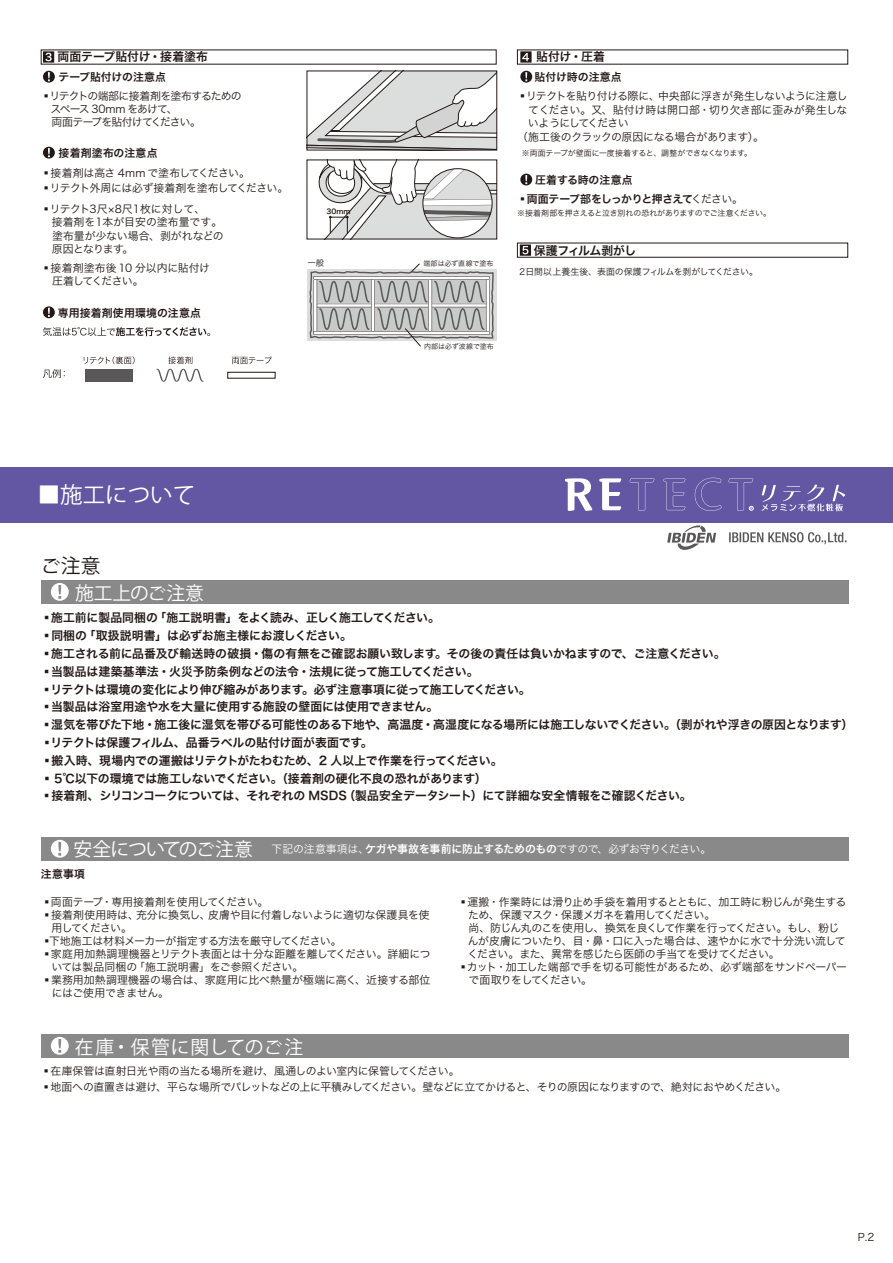
<style>
.page{position:relative;width:893px;height:1263px;background:#fff}
.page>*{position:absolute;margin:0;border:0;box-sizing:border-box;transform-origin:0 0}
.t1{font:22.5px "Koz Go Pr 6 N";color:#fff}
.t2{font:19.8px "Koz Go Pr 6 N";color:#221815}
.t3{font:18.75px "Koz Go Pr 6 N";letter-spacing:.045em;color:#fff}
.t4{font:18.75px "Koz Go Pr 6 N";letter-spacing:.005em;color:#fff}
.t5{font:11.85px "Hira Kaku Pro N W6";letter-spacing:-.015em;color:#221815}
.t6{font:10.8px/13px "Hira Kaku Pro N W3";letter-spacing:-.035em;color:#221815}
.t7{font:10.8px/13.5px "Hira Kaku Pro N W3";color:#221815}
.t8{font:10.8px/13px "Hira Kaku Pro N W3";letter-spacing:-.015em;color:#221815}
.t9{font:10.8px "Hira Kaku Pro N W6";letter-spacing:.005em;color:#221815}
.t10{font:10.8px "Hira Kaku Pro N W3";letter-spacing:-.025em;color:#fff}
.t11{font:10.8px/13px "Hira Kaku Pro N W3";letter-spacing:-.07em;color:#221815}
.t12{font:10.8px "Hira Kaku Pro N W6";letter-spacing:-.045em;color:#221815}
.t13{font:10.5px "Hira Kaku Pro N W3";color:#221815}
.t14{font:8.85px "Hira Kaku Pro N W3";letter-spacing:-.02em;color:#221815}
.t15{font:8.4px "Hira Kaku Pro N W3";color:#221815}
.t16{font:7.95px "Hira Kaku Pro N W3";letter-spacing:-.025em;color:#221815}
.t17{font:7.05px "Hira Kaku Pro N W3";color:#221815}
.t18{font:7.05px "Hira Kaku Pro N W6";color:#221815}
.s1{font-family:"Hira Kaku Pro N W3"}
.s2{font-family:"Koz Go Pr 6 N";font-size:18.75px}
.s3{font-family:"Hira Kaku Pro N W6"}
</style>
<div class="page">
<div style="left:41px;top:1034px;width:808px;height:24px;background:#898989"></div>
<svg style="left:43px;top:51px;width:11px;height:12px"></svg>
<svg style="left:309px;top:73px;width:186px;height:75px"></svg>
<div style="left:307px;top:71px;width:190px;height:79px;border:1px solid #221815"></div>
<div style="left:307px;top:269px;width:190px;height:72px;background:#dcdddd"></div>
<svg style="left:310px;top:263px;width:184px;height:84px"></svg>
<svg style="left:307px;top:160px;width:190px;height:79px"></svg>
<div style="left:423px;top:168px;width:69px;height:70px;border:1px solid #221815;border-radius:50%"></div>
<div style="left:41px;top:837px;width:808px;height:24px;background:#898989"></div>
<svg style="left:51px;top:840px;width:18px;height:18px"></svg>
<div style="left:41px;top:580px;width:808px;height:24px;background:#898989"></div>
<svg style="left:51px;top:583px;width:18px;height:18px"></svg>
<svg style="left:51px;top:1037px;width:18px;height:18px"></svg>
<svg style="left:43px;top:71px;width:12px;height:12px"></svg>
<svg style="left:43px;top:147px;width:12px;height:12px"></svg>
<svg style="left:43px;top:327px;width:167px;height:9px"></svg>
<svg style="left:84px;top:356px;width:51px;height:8px"></svg>
<svg style="left:232px;top:357px;width:40px;height:7px"></svg>
<svg style="left:43px;top:369px;width:22px;height:9px"></svg>
<div style="left:85px;top:369px;width:47px;height:12px;background:#595757"></div>
<div style="left:227px;top:372px;width:48px;height:7px;border:1px solid #221815"></div>
<svg style="left:156px;top:356px;width:48px;height:26px"></svg>
<svg style="left:43px;top:306px;width:12px;height:12px"></svg>
<svg style="left:520px;top:51px;width:12px;height:12px"></svg>
<svg style="left:520px;top:71px;width:12px;height:12px"></svg>
<svg style="left:520px;top:244px;width:11px;height:12px"></svg>
<svg style="left:520px;top:174px;width:12px;height:11px"></svg>
<div style="left:0;top:467px;width:893px;height:55px;background:#6356a3"></div>
<svg style="left:565px;top:478px;width:56px;height:33px"></svg>
<svg style="left:629px;top:478px;width:124px;height:33px"></svg>
<svg style="left:761px;top:484px;width:84px;height:27px"></svg>
<svg style="left:729px;top:532px;width:117px;height:12px"></svg>
<svg style="left:667px;top:525px;width:49px;height:25px"></svg>
<p class="t5" style="left:58px;top:46px;width:152px">両面テープ貼付け・接着塗布</p>
<p class="t9" style="left:59px;top:67px;width:109px">テープ貼付けの注意点</p>
<p class="t11" style="left:41px;top:89px;width:202px">▪リテクトの端部に接着剤を塗布するための　スペース 30mm をあけて、<br>　両面テープを貼付けてください。</p>
<p class="t9" style="left:59px;top:143px;width:101px">接着剤塗布の注意点</p>
<p class="t8" style="left:41px;top:165px;width:210px">▪接着剤は高さ 4mm で塗布してください。</p>
<p class="t6" style="left:41px;top:181px;width:249px">▪リテクト外周には必ず接着剤を塗布してください。</p>
<p class="t7" style="left:41px;top:201px;width:184px">▪リテクト3尺×8尺1枚に対して、<br>　接着剤を1本が目安の塗布量です。　塗布量が少ない場合、剥がれなどの　原因となります。</p>
<p class="t6" style="left:41px;top:260px;width:171px">▪接着剤塗布後 10 分以内に貼付け　圧着してください。</p>
<p class="t9" style="left:58px;top:303px;width:145px">専用接着剤使用環境の注意点</p>
<p class="t5" style="left:536px;top:46px;width:70px">貼付け・圧着</p>
<p class="t6" style="left:517px;top:89px;width:332px;line-height:13.5px">▪リテクトを貼り付ける際に、中央部に浮きが発生しないように注意し　てください。又、貼付け時は開口部・切り欠き部に歪みが発生しな　いようにしてください<br>（施工後のクラックの原因になる場合があります）。</p>
<p class="t16" style="left:522px;top:146px;width:232px">※両面テープが壁面に一度接着すると、調整ができなくなります。</p>
<p class="t9" style="left:535px;top:67px;width:89px">貼付け時の注意点</p>
<p class="t9" style="left:535px;top:170px;width:99px">圧着する時の注意点</p>
<p class="t12" style="left:517px;top:189px;width:227px"><span class="s1">▪</span>両面テープ部をしっかりと押さえて<span class="s1">ください。</span></p>
<p class="t16" style="left:517px;top:206px;width:255px">※接着剤部を押さえると泣き別れの恐れがありますのでご注意ください。</p>
<p class="t18" style="left:327px;top:205px;width:26px">30mm</p>
<p class="t18" style="left:536px;top:207px;width:21px">4mm</p>
<p class="t15" style="left:307px;top:255px;width:18px">一般</p>
<p class="t17" style="left:424px;top:257px;width:71px">端部は必ず直線で塗布</p>
<p class="t5" style="left:534px;top:239px;width:104px">保護フィルム剥がし</p>
<p class="t14" style="left:518px;top:263px;width:242px">２日間以上養生後、表面の保護フィルムを剥がしてください。</p>
<p class="t17" style="left:424px;top:340px;width:71px">内部は必ず波線で塗布</p>
<h1 class="t1" style="left:38px;top:482px;width:159px">■施工について</h1>
<h2 class="t2" style="left:41px;top:554px;width:61px">ご注意</h2>
<p class="t5" style="left:41px;top:607px;width:401px">▪施工前に製品同梱の「施工説明書」をよく読み、正しく施工してください。</p>
<p class="t5" style="left:41px;top:625px;width:312px">▪同梱の「取扱説明書」は必ずお施主様にお渡しください。</p>
<p class="t5" style="left:41px;top:643px;width:686px">▪施工される前に品番及び輸送時の破損・傷の有無をご確認お願い致します。その後の責任は負いかねますので、ご注意ください。</p>
<p class="t5" style="left:41px;top:661px;width:439px">▪当製品は建築基準法・火災予防条例などの法令・法規に従って施工してください。</p>
<p class="t5" style="left:41px;top:678px;width:491px">▪リテクトは環境の変化により伸び縮みがあります。必ず注意事項に従って施工してください。</p>
<p class="t5" style="left:41px;top:696px;width:399px">▪当製品は浴室用途や水を大量に使用する施設の壁面には使用できません。</p>
<p class="t5" style="left:41px;top:714px;width:814px">▪湿気を帯びた下地・施工後に湿気を帯びる可能性のある下地や、高温度・高湿度になる場所には施工しないでください。（剥がれや浮きの原因となります）</p>
<p class="t5" style="left:41px;top:732px;width:333px">▪リテクトは保護フィルム、品番ラベルの貼付け面が表面です。</p>
<p class="t5" style="left:41px;top:749px;width:463px">▪搬入時、現場内での運搬はリテクトがたわむため、2 人以上で作業を行ってください。</p>
<p class="t5" style="left:41px;top:767px;width:447px">▪5℃以下の環境では施工しないでください。（接着剤の硬化不良の恐れがあります）</p>
<p class="t5" style="left:41px;top:785px;width:652px">▪接着剤、シリコンコークについては、それぞれの MSDS（製品安全データシート）にて詳細な安全情報をご確認ください。</p>
<h3 class="t4" style="left:75px;top:582px;width:131px">施工上のご注意</h3>
<p class="t10" style="left:74px;top:839px;width:639px"><span class="s2">安全についてのご注意　</span>下記の注意事項は、<span class="s3">ケガや事故を事前に防止するためのもの</span>ですので、必ずお守りください。</p>
<p class="t9" style="left:41px;top:864px;width:46px">注意事項</p>
<p class="t8" style="left:41px;top:894px;width:229px">▪両面テープ・専用接着剤を使用してください。</p>
<p class="t6" style="left:41px;top:907px;width:390px">▪接着剤使用時は、充分に換気し、皮膚や目に付着しないように適切な保護具を使　用してください。</p>
<p class="t6" style="left:41px;top:933px;width:302px">▪下地施工は材料メーカーが指定する方法を厳守してください。</p>
<p class="t8" style="left:41px;top:946px;width:391px">▪家庭用加熱調理機器とリテクト表面とは十分な距離を離してください。詳細につ　いては製品同梱の「施工説明書」をご参照ください。</p>
<p class="t7" style="left:41px;top:973px;width:391px;line-height:13px">▪業務用加熱調理機器の場合は、家庭用に比べ熱量が極端に高く、近接する部位　にはご使用できません。</p>
<h3 class="t3" style="left:75px;top:1036px;width:230px">在庫・保管に関してのご注</h3>
<p class="t6" style="left:458px;top:894px;width:390px">▪運搬・作業時には滑り止め手袋を着用するとともに、加工時に粉じんが発生する　ため、保護マスク・保護メガネを着用してください。<br>　尚、防じん丸のこを使用し、換気を良くして作業を行ってください。もし、粉じ　んが皮膚についたり、目・鼻・口に入った場合は、速やかに水で十分洗い流して　ください。また、異常を感じたら医師の手当てを受けてください。</p>
<p class="t6" style="left:458px;top:960px;width:391px">▪カット・加工した端部で手を切る可能性があるため、必ず端部をサンドペーパー　で面取りをしてください。</p>
<p class="t6" style="left:41px;top:1064px;width:420px">▪在庫保管は直射日光や雨の当たる場所を避け、風通しのよい室内に保管してください。</p>
<p class="t6" style="left:41px;top:1080px;width:747px">▪地面への直置きは避け、平らな場所でパレットなどの上に平積みしてください。壁などに立てかけると、そりの原因になりますので、絶対におやめください。</p>
<p class="t13" style="left:858px;top:1228px;width:18px">P.2</p>
</div>
